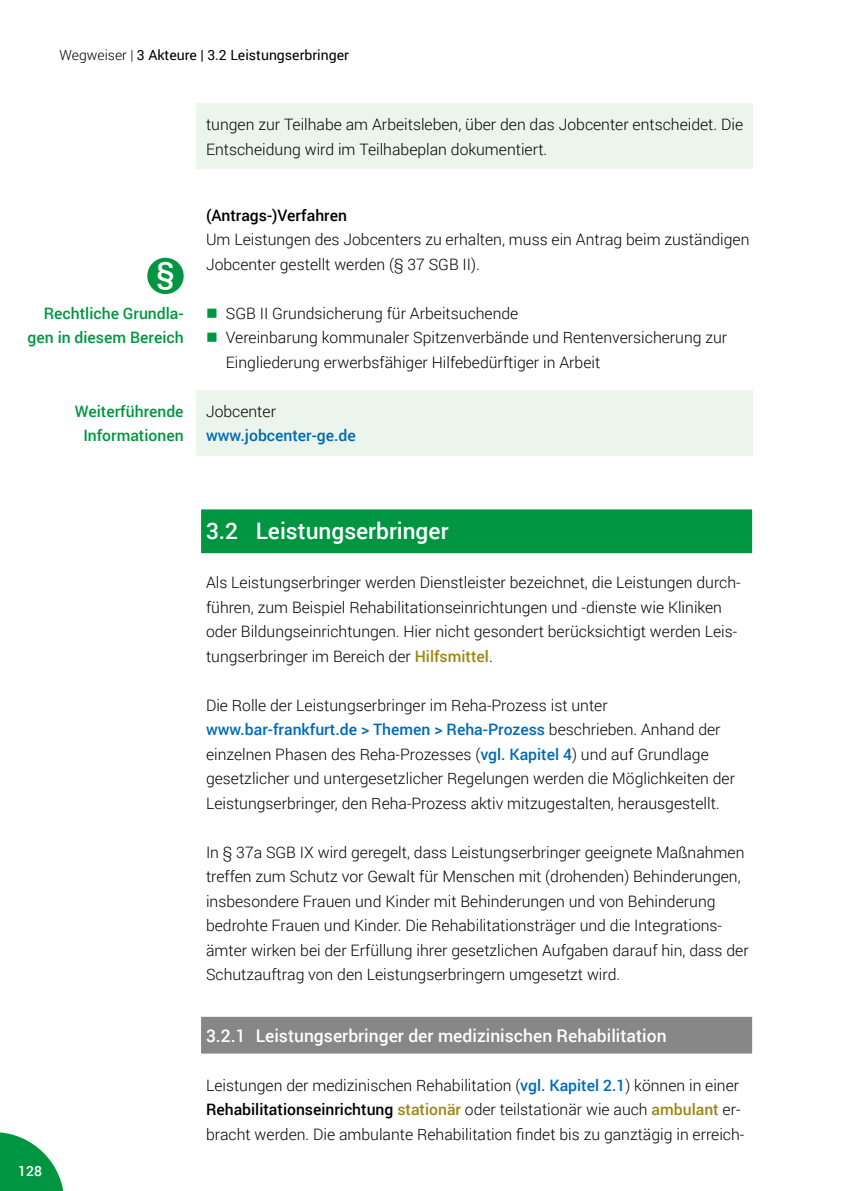
<style>
.page{position:relative;width:844px;height:1191px;background:#fff}
.page>*{position:absolute;margin:0;border:0;box-sizing:border-box;transform-origin:0 0}
.t1{font:500 29.4px "Roboto";color:#fff}
.Subheadline_gruen_14{font:500 22.75px "Roboto";color:#fff}
.Subheadline_10pt{font:500 17.5px "Roboto";color:#fff}
.Fließtext_9pt{font:300 15.75px/24.5px "Roboto";color:#000}
.Merke_9pt_gruen{font:300 15.75px/24.5px "Roboto";color:#000}
.t2{font:500 15.75px/24.5px "Roboto";color:#009641;text-align:right}
.Merke_9pt_gruen-2{font:500 15.75px/24.5px "Roboto";color:#0069b4}
.Fließtext_9pt-2{font:500 15.75px "Roboto";color:#000}
.t3{font:14px "Roboto";color:#000}
.t4{font:500 14px "Roboto";color:#fff}
.s1{font-weight:300}
.s2{font-weight:300;color:#000}
.s3{font-weight:500;color:#9c8616}
.s4{font-weight:500;color:#0069b4}
.s5{font-weight:500}
</style>
<div class="page">
<div style="left:196px;top:104px;width:556px;height:65px;background:#ebf5ec"></div>
<div style="left:196px;top:390px;width:556px;height:65px;background:#ebf5ec"></div>
<div style="left:201px;top:509px;width:551px;height:44px;background:#009641"></div>
<div style="left:201px;top:1016px;width:551px;height:37px;background:#878787"></div>
<div style="left:147px;top:258px;width:37px;height:36px;background:#009641;border-radius:50%"></div>
<svg style="left:0;top:1132px;width:64px;height:59px"></svg>
<p class="t3" style="left:60px;top:45px;width:291px"><span class="s1">Wegweiser |</span> 3 Akteure | 3.2 Leistungserbringer</p>
<h1 class="t1" style="left:156px;top:252px;width:20px">§</h1>
<p class="t2" style="left:28px;top:300px;width:157px">Rechtliche Grundla&shy;gen in diesem Bereich</p>
<p class="t2" style="left:75px;top:398px;width:110px;text-align:center">Weiterführende<br>Informationen</p>
<p class="Merke_9pt_gruen" style="left:206px;top:112px;width:538px">tungen zur Teilhabe am Arbeitsleben, über den das Jobcenter entscheidet. Die<br>Entscheidung wird im Teilhabeplan dokumentiert.</p>
<p class="Fließtext_9pt-2" style="left:206px;top:204px;width:142px">(Antrags-)Verfahren</p>
<p class="Fließtext_9pt" style="left:206px;top:227px;width:545px">Um Leistungen des Jobcenters zu erhalten, muss ein Antrag beim zuständigen<br>Jobcenter gestellt werden (§ 37 SGB II).</p>
<p class="Fließtext_9pt" style="left:226px;top:300px;width:294px">SGB II Grundsicherung für Arbeitsuchende</p>
<p class="Fließtext_9pt" style="left:226px;top:325px;width:503px">Vereinbarung kommunaler Spitzenverbände und Rentenversicherung zur<br>Eingliederung erwerbsfähiger Hilfebedürftiger in Arbeit</p>
<p class="Merke_9pt_gruen-2" style="left:206px;top:398px;width:151px"><span class="s2">Jobcenter </span>www.jobcenter-ge.de</p>
<p class="t4" style="left:18px;top:1161px;width:25px">128</p>
<p class="Subheadline_gruen_14" style="left:206px;top:515px;width:244px">3.2 Leistungserbringer</p>
<p class="Fließtext_9pt" style="left:206px;top:570px;width:536px">Als Leistungserbringer werden Dienstleister bezeichnet, die Leistungen durch&shy;führen, zum Beispiel Rehabilitationseinrichtungen und -dienste wie Kliniken oder Bildungseinrichtungen. Hier nicht gesondert berücksichtigt werden Leis&shy;tungserbringer im Bereich der <span class="s3">Hilfsmittel</span>.</p>
<p class="Fließtext_9pt" style="left:206px;top:692px;width:403px">Die Rolle der Leistungserbringer im Reha-Prozess ist unter</p>
<p class="Fließtext_9pt" style="left:206px;top:717px;width:530px"><span class="s4">www.bar-frankfurt.de &gt; Themen &gt; Reha-Prozess</span> beschrieben. Anhand der einzelnen Phasen des Reha-Prozesses (<span class="s4">vgl. Kapitel 4</span>) und auf Grundlage gesetzlicher und untergesetzlicher Regelungen werden die Möglichkeiten der Leistungserbringer, den Reha-Prozess aktiv mitzugestalten, herausgestellt.</p>
<p class="Fließtext_9pt" style="left:206px;top:839px;width:544px">In § 37a SGB IX wird geregelt, dass Leistungserbringer geeignete Maßnahmen treffen zum Schutz vor Gewalt für Menschen mit (drohenden) Behinderungen, insbesondere Frauen und Kinder mit Behinderungen und von Behinderung bedrohte Frauen und Kinder. Die Rehabilitationsträger und die Integrations&shy;ämter wirken bei der Erfüllung ihrer gesetzlichen Aufgaben darauf hin, dass der Schutzauftrag von den Leistungserbringern umgesetzt wird.</p>
<p class="Subheadline_10pt" style="left:206px;top:1023px;width:462px">3.2.1 Leistungserbringer der medizinischen Rehabilitation</p>
<p class="Fließtext_9pt" style="left:206px;top:1072px;width:539px">Leistungen der medizinischen Rehabilitation (<span class="s4">vgl. Kapitel 2.1</span>) können in einer<br><span class="s5">Rehabilitationseinrichtung</span> <span class="s3">stationär</span> oder teilstationär wie auch <span class="s3">ambulant</span> er&shy;bracht werden. Die ambulante Rehabilitation findet bis zu ganztägig in erreich-</p>
</div>
